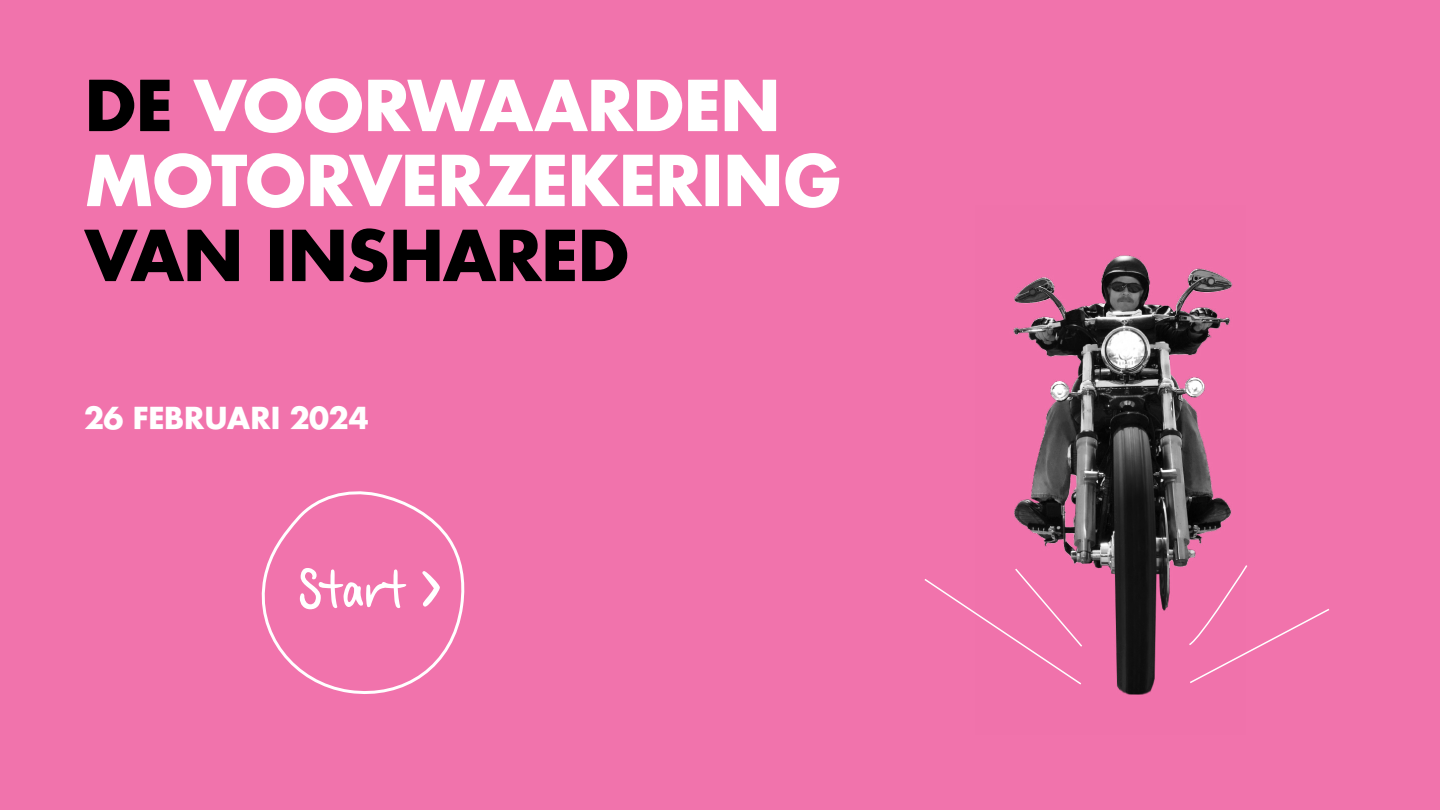
<style>
.page{position:relative;width:1440px;height:810px;background:#f173ac}
.page>*{position:absolute;margin:0;border:0;box-sizing:border-box;transform-origin:0 0}
.t1{font:700 67.5px/75px "INSHAREDSANS";letter-spacing:-.04em;color:#fff}
.t2{font:700 67.5px "INSHAREDSANS";letter-spacing:-.04em;color:#000}
.t3{font:60px "Casino Hand";letter-spacing:-.01em;color:#fff}
.t4{font:700 29.25px "INSHAREDSANS";letter-spacing:-.02em;color:#fff}
.s1{color:#000}
</style>
<div class="page">
<svg style="left:261px;top:491px;width:204px;height:203px"></svg>
<img style="left:1013px;top:255px;width:220px;height:440px">
<svg style="left:924px;top:567px;width:160px;height:119px"></svg>
<svg style="left:1187px;top:564px;width:143px;height:121px"></svg>
<p class="t1" style="left:84px;top:68px;width:760px"><span class="s1">DE</span> VOORWAARDEN<br>MOTORVERZEKERING</p>
<p class="t2" style="left:84px;top:210px;width:548px">VAN INSHARED</p>
<p class="t4" style="left:84px;top:398px;width:286px">26 FEBRUARI 2024</p>
<p class="t3" style="left:298px;top:554px;width:146px">Start &gt;</p>
</div>
